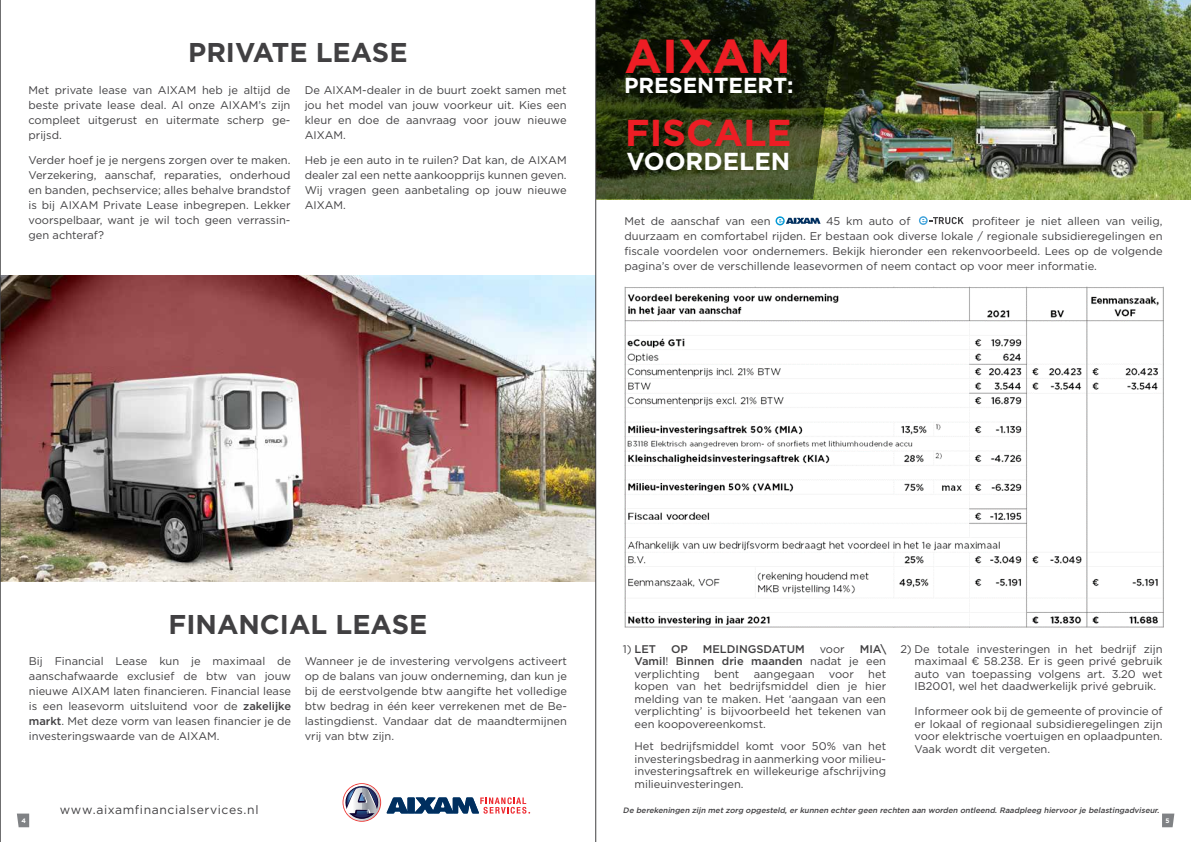
<style>
.page{position:relative;width:1191px;height:842px;background:#fff}
.page>*{position:absolute;margin:0;border:0;box-sizing:border-box;transform-origin:0 0}
.t1{font:700 47.6px "Gotham";color:#ed1d24}
.t2{font:700 37.4px "Gotham";color:#ed1d24}
.t3{font:700 27.2px "Gotham";color:#414042}
.t4{font:700 24.6px "Gotham";color:#fff}
.t5{font:700 21.7px "Gotham";color:#fff}
.t6{font:12.2px "Gotham";letter-spacing:.045em;color:#414042}
.t7{font:11.1px/15px "Gotham";color:#414042;text-align:justify}
.t8{font:500 11.1px/12.5px "Gotham";color:#414042;text-align:justify}
.t9{font:italic 500 7.8px "Gotham";color:#414042}
.t10{font:700 6.5px "Gotham";color:#fff}
.s1{font-weight:500}
.s2{font-weight:400}
</style>
<div class="page">
<img style="left:596px;top:0;width:595px;height:200px">
<svg style="left:596px;top:0;width:244px;height:199px;background:#2a3416"></svg>
<svg style="left:775px;top:216px;width:9px;height:9px"></svg>
<svg style="left:777px;top:218px;width:43px;height:6px"></svg>
<svg style="left:919px;top:216px;width:8px;height:9px"></svg>
<svg style="left:920px;top:217px;width:43px;height:7px"></svg>
<img style="left:624px;top:287px;width:539px;height:340px">
<svg style="left:17px;top:813px;width:12px;height:14px"></svg>
<svg style="left:1162px;top:813px;width:12px;height:14px"></svg>
<img style="left:1px;top:275px;width:594px;height:306px">
<svg style="left:342px;top:784px;width:188px;height:38px"></svg>
<hr style="left:0;top:0;width:1px;height:842px;background:#414042">
<hr style="left:595px;top:0;width:1px;height:842px;background:#414042">
<h3 class="t3" style="left:188px;top:35px;width:221px">PRIVATE LEASE</h3>
<p class="t7" style="left:28px;top:83px;width:263px">Met private lease van AIXAM heb je altijd de beste private lease deal. Al onze AIXAM’s zijn compleet uitgerust en uitermate scherp ge&shy;prijsd.</p>
<p class="t7" style="left:28px;top:153px;width:263px">Verder hoef je je nergens zorgen over te maken.<br>Verzekering, aanschaf, reparaties, onderhoud en banden, pechservice; alles behalve brandstof is bij AIXAM Private Lease inbegrepen. Lekker voorspelbaar, want je wil toch geen verrassin&shy;gen achteraf?</p>
<p class="t7" style="left:305px;top:83px;width:263px">De AIXAM-dealer in de buurt zoekt samen met jou het model van jouw voorkeur uit. Kies een kleur en doe de aanvraag voor jouw nieuwe AIXAM.</p>
<p class="t7" style="left:305px;top:153px;width:263px">Heb je een auto in te ruilen? Dat kan, de AIXAM dealer zal een nette aankoopprijs kunnen geven.<br>Wij vragen geen aanbetaling op jouw nieuwe AIXAM.</p>
<h1 class="t1" style="left:624px;top:24px;width:168px">AIXAM</h1>
<h3 class="t5" style="left:624px;top:71px;width:171px">PRESENTEERT:</h3>
<h2 class="t2" style="left:625px;top:108px;width:168px">FISCALE</h2>
<h3 class="t4" style="left:626px;top:145px;width:165px">VOORDELEN</h3>
<p class="t7" style="left:624px;top:213px;width:540px;text-indent:348px">profiteer je niet alleen van veilig, duurzaam en comfortabel rijden. Er bestaan ook diverse lokale / regionale subsidieregelingen en fiscale voordelen voor ondernemers. Bekijk hieronder een rekenvoorbeeld. Lees op de volgende pagina’s over de verschillende leasevormen of neem contact op voor meer informatie.</p>
<p class="t7" style="left:624px;top:213px;width:148px">Met de aanschaf van een</p>
<p class="t7" style="left:826px;top:213px;width:86px">45 km auto of</p>
<h3 class="t3" style="left:169px;top:607px;width:260px">FINANCIAL LEASE</h3>
<p class="t7" style="left:29px;top:653px;width:264px">Bij Financial Lease kun je maximaal de aanschafwaarde exclusief de btw van jouw nieuwe AIXAM laten financieren. Financial lease is een leasevorm uitsluitend voor de <span class="s1">zakelijke markt</span>. Met deze vorm van leasen financier je de investeringswaarde van de AIXAM.</p>
<p class="t7" style="left:305px;top:653px;width:264px">Wanneer je de investering vervolgens activeert op de balans van jouw onderneming, dan kun je bij de eerstvolgende btw aangifte het volledige btw bedrag in één keer verrekenen met de Be&shy;lastingdienst. Vandaar dat de maandtermijnen vrij van btw zijn.</p>
<p class="t6" style="left:60px;top:801px;width:200px">www.aixamfinancialservices.nl</p>
<p class="t8" style="left:634px;top:642px;width:253px;text-indent:225px">MIA\ Vamil<span class="s2">!</span> Binnen drie maanden <span class="s2">nadat je een verplichting</span></p>
<p class="t8" style="left:623px;top:642px;width:35px"><span class="s2">1)</span> LET</p>
<p class="t8" style="left:671px;top:642px;width:18px">OP</p>
<p class="t8" style="left:703px;top:642px;width:103px">MELDINGSDATUM</p>
<p class="t7" style="left:819px;top:641px;width:27px">voor</p>
<p class="t7" style="left:634px;top:667px;width:253px;line-height:12.5px;text-indent:234px">het kopen van het bedrijfsmiddel dien je hier melding van te maken. Het ‘aangaan van een verplichting’ is bijvoorbeeld het tekenen van een koopovereenkomst.</p>
<p class="t7" style="left:634px;top:740px;width:253px;line-height:12.5px">Het bedrijfsmiddel komt voor 50% van het investeringsbedrag in aanmerking voor milieu&shy;investeringsaftrek en willekeurige afschrijving milieuinvesteringen.</p>
<p class="t7" style="left:714px;top:666px;width:27px">bent</p>
<p class="t7" style="left:754px;top:666px;width:62px">aangegaan</p>
<p class="t7" style="left:829px;top:666px;width:27px">voor</p>
<p class="t7" style="left:914px;top:642px;width:249px;line-height:12.5px;text-indent:-14px">2) De totale investeringen in het bedrijf zijn maximaal € 58.238. Er is geen privé gebruik auto van toepassing volgens art. 3.20 wet IB2001, wel het daadwerkelijk privé gebruik.</p>
<p class="t7" style="left:914px;top:705px;width:249px;line-height:12.5px">Informeer ook bij de gemeente of provincie of er lokaal of regionaal subsidieregelingen zijn voor elektrische voertuigen en oplaadpunten.<br>Vaak wordt dit vergeten.</p>
<p class="t9" style="left:623px;top:805px;width:540px">De berekeningen zijn metzorg opgesteld,erkunnen echtergeen rechten aan worden ontleend.Raadpleeg hiervoorje belastingadviseur.</p>
<p class="t10" style="left:21px;top:816px;width:6px">4</p>
<p class="t10" style="left:1165px;top:816px;width:6px">5</p>
</div>
